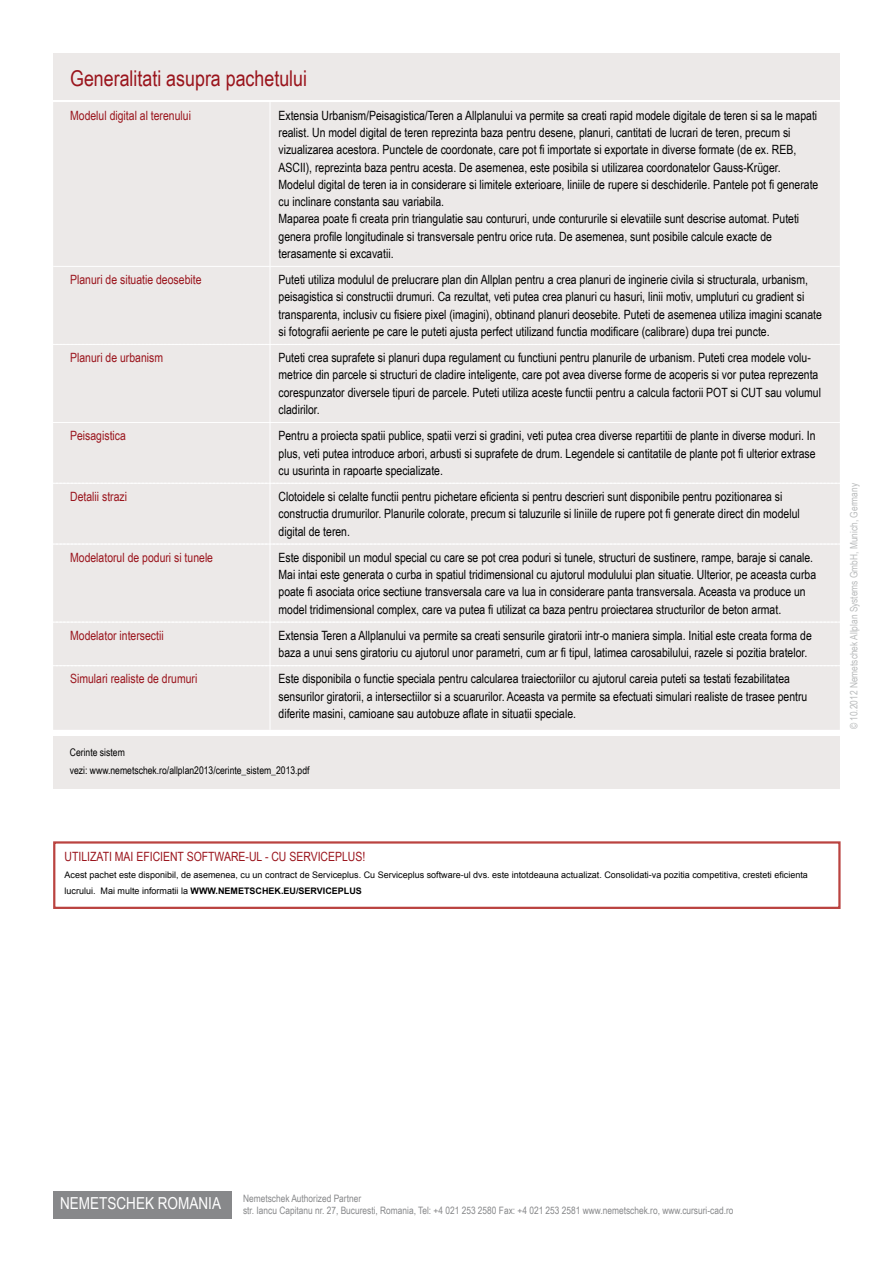
<style>
.page{position:relative;width:893px;height:1263px;background:#fff}
.page>*{position:absolute;margin:0;border:0;box-sizing:border-box;transform-origin:0 0}
.t1{font:21.75px "Arial Narrow";color:#9a141c}
.t2{font:16.5px "Arial Narrow";color:#fff}
.t3{font:12.75px/17.2px "Arial Narrow";color:#000}
.t4{font:12.75px "Arial Narrow";color:#9a141c}
.t5{font:10.5px/17.7px "Arial Narrow";color:#000}
.t6{font:10.2px "Arial Narrow";color:#87888a}
.t7{font:10.2px "Arial Narrow";color:#b9bbbc}
.t8{font:9px/16.5px "Arial";color:#000}
.s1{font-weight:700}
</style>
<div class="page">
<div style="left:53px;top:53px;width:787px;height:47px;background:#ece9e8"></div>
<div style="left:53px;top:102px;width:787px;height:628px;background:#ece9e8"></div>
<hr style="left:270px;top:102px;width:1px;height:164px;background:#fff">
<hr style="left:53px;top:266px;width:217px;height:1px;background:#fff">
<hr style="left:270px;top:266px;width:570px;height:1px;background:#fff">
<hr style="left:270px;top:267px;width:1px;height:77px;background:#fff">
<hr style="left:270px;top:345px;width:1px;height:77px;background:#fff">
<hr style="left:270px;top:423px;width:1px;height:60px;background:#fff">
<hr style="left:270px;top:484px;width:1px;height:60px;background:#fff">
<hr style="left:270px;top:544px;width:1px;height:78px;background:#fff">
<hr style="left:270px;top:622px;width:1px;height:43px;background:#fff">
<hr style="left:270px;top:666px;width:1px;height:64px;background:#fff">
<svg style="left:53px;top:344px;width:787px;height:1px"></svg>
<svg style="left:53px;top:422px;width:787px;height:1px"></svg>
<svg style="left:53px;top:483px;width:787px;height:1px"></svg>
<svg style="left:53px;top:544px;width:787px;height:1px"></svg>
<svg style="left:53px;top:622px;width:787px;height:1px"></svg>
<svg style="left:53px;top:665px;width:787px;height:1px"></svg>
<div style="left:53px;top:1191px;width:178px;height:27px;background:#87888a"></div>
<div style="left:53px;top:736px;width:787px;height:53px;background:#ece9e8"></div>
<div style="left:53px;top:841px;width:788px;height:68px;background:#fff;border:2px solid #ba4340"></div>
<h1 class="t1" style="left:70px;top:62px;width:238px">Generalitati asupra pachetului</h1>
<p class="t4" style="left:70px;top:106px;width:122px">Modelul digital al terenului</p>
<p class="t3" style="left:279px;top:106px;width:541px">Extensia Urbanism/Peisagistica/Teren a Allplanului va permite sa creati rapid modele digitale de teren si sa le mapati realist. Un model digital de teren reprezinta baza pentru desene, planuri, cantitati de lucrari de teren, precum si vizualizarea acestora. Punctele de coordonate, care pot fi importate si exportate in diverse formate (de ex. REB, ASCII), reprezinta baza pentru acesta. De asemenea, este posibila si utilizarea coordonatelor Gauss-Krüger.<br>Modelul digital de teren ia in considerare si limitele exterioare, liniile de rupere si deschiderile. Pantele pot fi generate cu inclinare constanta sau variabila.<br>Maparea poate fi creata prin triangulatie sau contururi, unde contururile si elevatiile sunt descrise automat. Puteti genera profile longitudinale si transversale pentru orice ruta. De asemenea, sunt posibile calcule exacte de terasamente si excavatii.</p>
<p class="t4" style="left:70px;top:270px;width:133px">Planuri de situatie deosebite</p>
<p class="t3" style="left:279px;top:271px;width:545px">Puteti utiliza modulul de prelucrare plan din Allplan pentru a crea planuri de inginerie civila si structurala, urbanism, peisagistica si constructii drumuri. Ca rezultat, veti putea crea planuri cu hasuri, linii motiv, umpluturi cu gradient si transparenta, inclusiv cu fisiere pixel (imagini), obtinand planuri deosebite. Puteti de asemenea utiliza imagini scanate si fotografii aeriente pe care le puteti ajusta perfect utilizand functia modificare (calibrare) dupa trei puncte.</p>
<p class="t4" style="left:70px;top:348px;width:94px">Planuri de urbanism</p>
<p class="t3" style="left:279px;top:349px;width:544px">Puteti crea suprafete si planuri dupa regulament cu functiuni pentru planurile de urbanism. Puteti crea modele volu&shy;metrice din parcele si structuri de cladire inteligente, care pot avea diverse forme de acoperis si vor putea reprezenta corespunzator diversele tipuri de parcele. Puteti utiliza aceste functii pentru a calcula factorii POT si CUT sau volumul cladirilor.</p>
<p class="t4" style="left:70px;top:426px;width:57px">Peisagistica</p>
<p class="t3" style="left:279px;top:427px;width:539px;text-align:justify">Pentru a proiecta spatii publice, spatii verzi si gradini, veti putea crea diverse repartitii de plante in diverse moduri. In plus, veti putea introduce arbori, arbusti si suprafete de drum. Legendele si cantitatile de plante pot fi ulterior extrase cu usurinta in rapoarte specializate.</p>
<p class="t4" style="left:70px;top:487px;width:58px">Detalii strazi</p>
<p class="t3" style="left:279px;top:487px;width:523px">Clotoidele si celalte functii pentru pichetare eficienta si pentru descrieri sunt disponibile pentru pozitionarea si constructia drumurilor. Planurile colorate, precum si taluzurile si liniile de rupere pot fi generate direct din modelul digital de teren.</p>
<p class="t4" style="left:70px;top:548px;width:144px">Modelatorul de poduri si tunele</p>
<p class="t3" style="left:279px;top:548px;width:539px">Este disponibil un modul special cu care se pot crea poduri si tunele, structuri de sustinere, rampe, baraje si canale.<br>Mai intai este generata o curba in spatiul tridimensional cu ajutorul modulului plan situatie. Ulterior, pe aceasta curba poate fi asociata orice sectiune transversala care va lua in considerare panta transversala. Aceasta va produce un model tridimensional complex, care va putea fi utilizat ca baza pentru proiectarea structurilor de beton armat.</p>
<p class="t4" style="left:70px;top:626px;width:95px">Modelator intersectii</p>
<p class="t3" style="left:279px;top:626px;width:535px">Extensia Teren a Allplanului va permite sa creati sensurile giratorii intr-o maniera simpla. Initial este creata forma de baza a unui sens giratoriu cu ajutorul unor parametri, cum ar fi tipul, latimea carosabilului, razele si pozitia bratelor.</p>
<p class="t4" style="left:70px;top:670px;width:129px">Simulari realiste de drumuri</p>
<p class="t3" style="left:279px;top:670px;width:530px">Este disponibila o functie speciala pentru calcularea traiectoriilor cu ajutorul careia puteti sa testati fezabilitatea sensurilor giratorii, a intersectiilor si a scuarurilor. Aceasta va permite sa efectuati simulari realiste de trasee pentru diferite masini, camioane sau autobuze aflate in situatii speciale.</p>
<p class="t5" style="left:70px;top:743px;width:241px">Cerinte sistem<br>vezi: www.nemetschek.ro/allplan2013/cerinte_sistem_2013.pdf</p>
<p class="t7" style="left:846px;top:729px;width:248px;rotate:-90deg">© 10.2012 Nemetschek Allplan Systems GmbH, Munich, Germany</p>
<p class="t4" style="left:65px;top:847px;width:79px">Utilizatimai eficient</p>
<p class="t4" style="left:187px;top:847px;width:8px">soft</p>
<p class="t4" style="left:215px;top:847px;width:111px">ware-ul - cu Serviceplus</p>
<p class="t4" style="left:362px;top:847px;width:4px">!</p>
<p class="t8" style="left:65px;top:866px;width:745px">Acest pachet este disponibil, de asemenea, cu un contract de Serviceplus. Cu Serviceplus software-ul dvs. este intotdeauna actualizat. Consolidati-va pozitia competitiva, cresteti eficienta lucrului. Mai multe informatii la <span class="s1">WWW.NEMETSCHEK.EU/SERVICEPLUS</span></p>
<p class="t2" style="left:126px;top:1191px;width:52px">hek Romania</p>
<p class="t2" style="left:60px;top:1191px;width:20px">Nemetsc</p>
<p class="t6" style="left:243px;top:1191px;width:120px">Nemetschek Authorized Partner</p>
<p class="t6" style="left:243px;top:1203px;width:492px">str. Iancu Capitanu nr. 27, Bucuresti, Romania, Tel: +4 021 253 2580 Fax: +4 021 253 2581 www.nemetschek.ro, www.cursuri-cad.ro</p>
</div>
